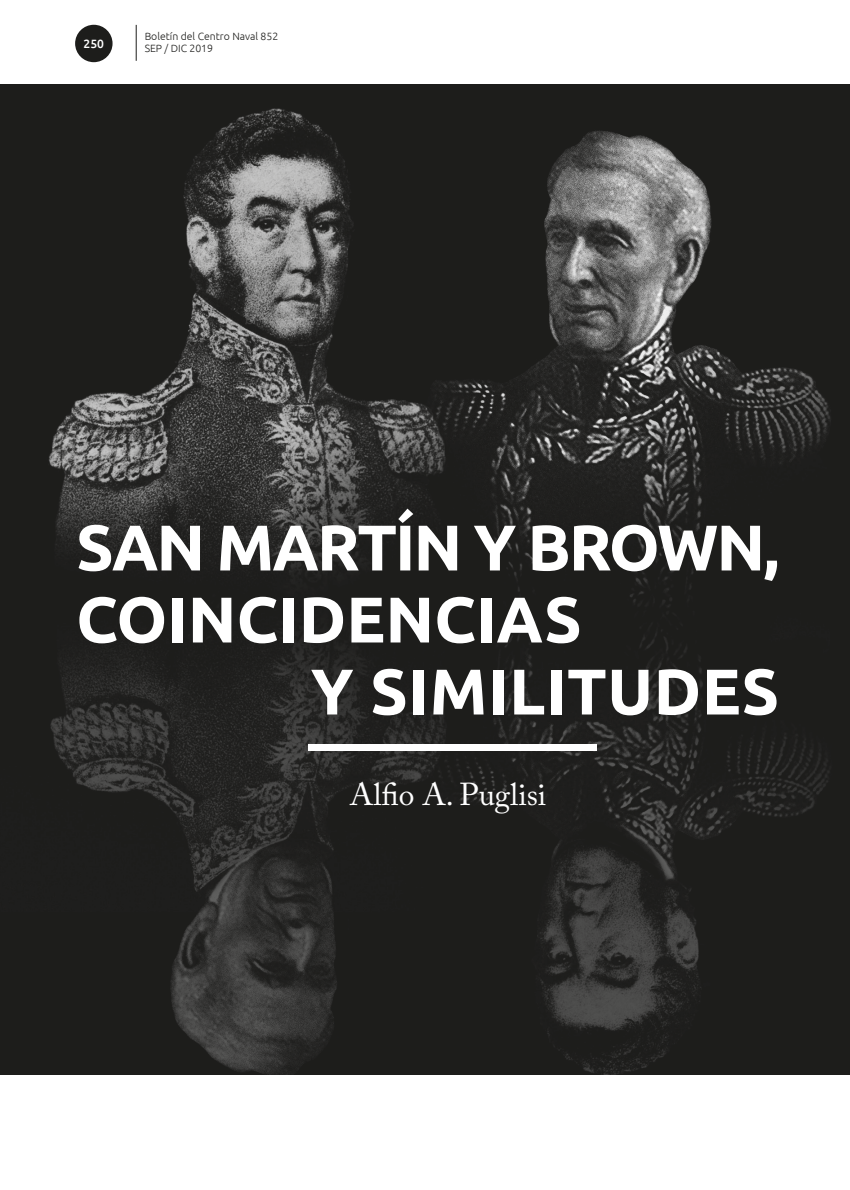
<style>
.page{position:relative;width:850px;height:1190px;background:#fff}
.page>*{position:absolute;margin:0;border:0;box-sizing:border-box;transform-origin:0 0}
.t1{font:700 64.5px/72px "Ubuntu";letter-spacing:-.025em;color:#fff}
.t2{font:700 64.5px "Ubuntu";color:#fff}
.t3{font:31.5px "Adobe Caslon Pro";color:#fff}
.t4{font:500 12px "Ubuntu";color:#fff}
.t5{font:300 10.5px/12px "Ubuntu";color:#1d1d1b}
</style>
<div class="page">
<img style="left:0;top:84px;width:850px;height:990px">
<div style="left:308px;top:744px;width:289px;height:6px;background:#fff"></div>
<div style="left:75px;top:25px;width:37px;height:37px;background:#1d1d1b;border-radius:50%"></div>
<hr style="left:136px;top:25px;width:1px;height:36px;background:#1d1d1b">
<p class="t4" style="left:84px;top:37px;width:22px">250</p>
<p class="t5" style="left:145px;top:30px;width:135px">Boletín del Centro Naval 852<br>SEP / DIC 2019</p>
<h1 class="t1" style="left:76px;top:510px;width:704px">SAN MARTÍN Y BROWN,<br>COINCIDENCIAS</h1>
<h1 class="t2" style="left:311px;top:652px;width:470px">Y SIMILITUDES</h1>
<h2 class="t3" style="left:350px;top:775px;width:198px">Alfio A. Puglisi</h2>
</div>
